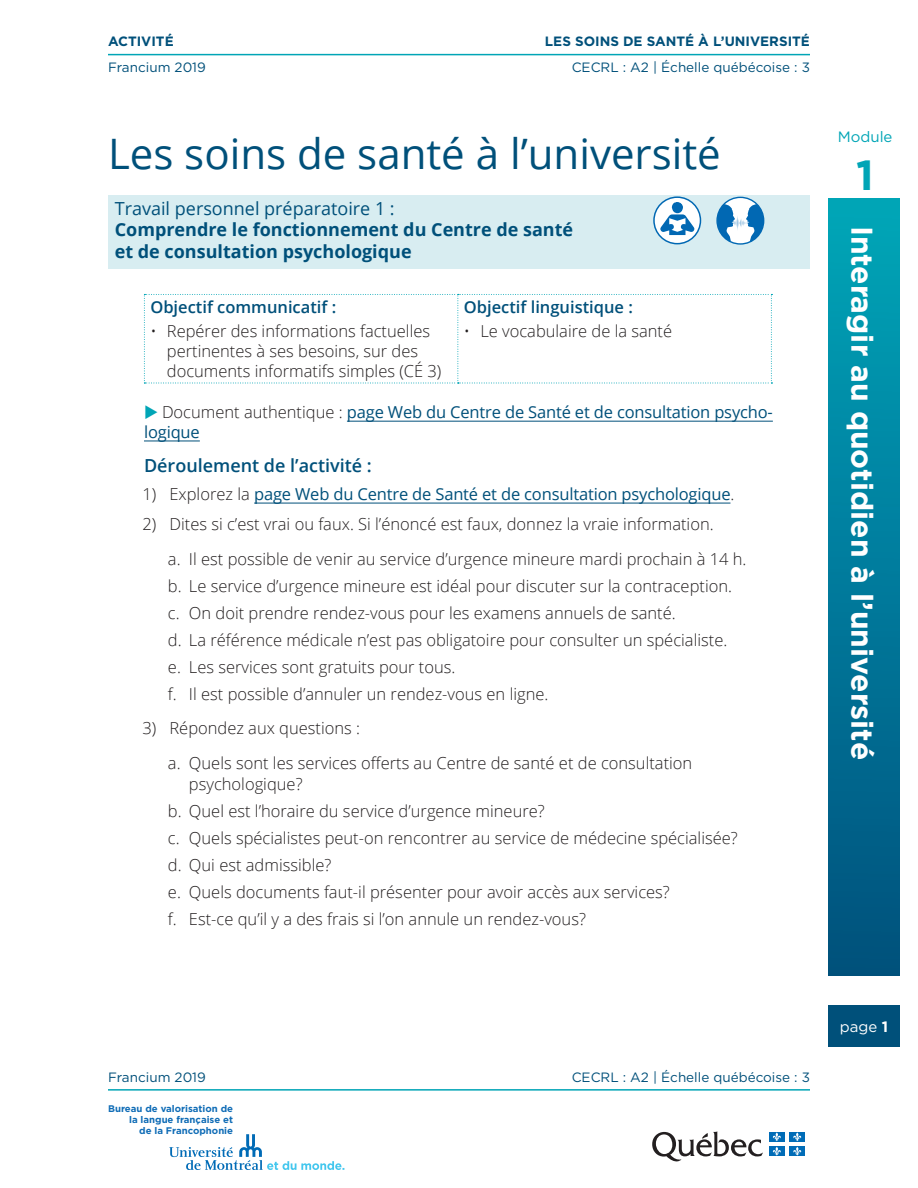
<style>
.page{position:relative;width:918px;height:1188px;background:#fff}
.page>*{position:absolute;margin:0;border:0;box-sizing:border-box;transform-origin:0 0}
.t1{font:42px "Open Sans";color:#00507a}
.t2{font:700 42px "Gotham HTF";color:#00a5b6}
.t3{font:700 30px "Gotham HTF";color:#fff}
.t4{font:700 18px/21.6px "Open Sans";color:#00507a}
.t5{font:18px "Open Sans";color:#00507a}
.t6{font:600 18px "Open Sans";color:#00507a}
.t7{font:300 16.5px/27px "Open Sans";color:#231f20}
.t8{font:16.5px/19.8px "Open Sans";letter-spacing:-.01em;color:#00507a}
.t9{font:600 16.5px "Open Sans";color:#00507a}
.t10{font:15px "Gotham";color:#00a5b6}
.t11{font:15px "Gotham HTF";color:#fff}
.t12{font:13.5px "Gotham HTF";color:#00507a}
.t13{font:700 13.5px "Gotham HTF";color:#00507a}
.t14{font:700 9.6px/11.1px "Gotham";color:#0f6cb6;text-align:right}
.s1{color:#00a5b6}
.s2{font-weight:300;color:#231f20}
.s3{font-weight:700}
</style>
<div class="page">
<div style="left:828px;top:1005px;width:72px;height:41px;background:#00507a"></div>
<svg style="left:652px;top:1131px;width:111px;height:31px"></svg>
<div style="left:769px;top:1132px;width:16px;height:10px;background:#006cb7"></div>
<svg style="left:773px;top:1132px;width:8px;height:9px"></svg>
<div style="left:789px;top:1132px;width:16px;height:10px;background:#006cb7"></div>
<svg style="left:793px;top:1132px;width:8px;height:9px"></svg>
<div style="left:769px;top:1146px;width:16px;height:10px;background:#006cb7"></div>
<svg style="left:773px;top:1147px;width:8px;height:9px"></svg>
<div style="left:789px;top:1146px;width:16px;height:10px;background:#006cb7"></div>
<svg style="left:793px;top:1147px;width:8px;height:9px"></svg>
<svg style="left:169px;top:1134px;width:175px;height:36px"></svg>
<div style="left:828px;top:198px;width:72px;height:778px;background:linear-gradient(to bottom,#00a6b9,#00507d)"></div>
<hr style="left:108px;top:54px;width:702px;height:1px;background:#00a5b6">
<hr style="left:108px;top:1089px;width:702px;height:2px;background:#00a5b6">
<div style="left:108px;top:195px;width:702px;height:73px;background:#d8edf1"></div>
<hr style="left:347px;top:421px;width:426px;height:1px;background:#00507a">
<hr style="left:144px;top:441px;width:56px;height:1px;background:#00507a">
<hr style="left:254px;top:503px;width:476px;height:1px;background:#00507a">
<svg style="left:144px;top:294px;width:628px;height:90px"></svg>
<svg style="left:654px;top:197px;width:46px;height:47px"></svg>
<div style="left:653px;top:196px;width:48px;height:48px;border:1px solid #0168b3;border-radius:50%"></div>
<svg style="left:660px;top:214px;width:34px;height:21px"></svg>
<div style="left:672px;top:203px;width:11px;height:10px;background:#0168b3;border-radius:50%"></div>
<svg style="left:672px;top:202px;width:11px;height:5px"></svg>
<svg style="left:717px;top:197px;width:47px;height:47px"></svg>
<svg style="left:717px;top:204px;width:47px;height:39px;background:#82b5d9"></svg>
<div style="left:716px;top:197px;width:48px;height:48px;border:1px solid #0168b3;border-radius:50%"></div>
<p class="t13" style="left:108px;top:34px;width:67px">ACTIVITÉ</p>
<p class="t13" style="left:545px;top:34px;width:267px">LES SOINS DE SANTÉ À L’UNIVERSITÉ</p>
<p class="t12" style="left:108px;top:59px;width:99px">Francium 2019</p>
<p class="t12" style="left:572px;top:59px;width:240px">CECRL : A2 | Échelle québécoise : 3</p>
<h1 class="t1" style="left:108px;top:125px;width:614px">Les soins de santé à l’université</h1>
<p class="t5" style="left:115px;top:196px;width:282px">Travail personnel préparatoire 1 :</p>
<p class="t4" style="left:115px;top:219px;width:460px">Comprendre le fonctionnement du Centre de santé et de consultation psychologique</p>
<p class="t9" style="left:150px;top:296px;width:187px">Objectif communicatif :</p>
<p class="t7" style="left:167px;top:321px;width:276px;line-height:19.8px;text-indent:-16px">• Repérer des informations factuelles pertinentes à ses besoins, sur des documents informatifs simples (CÉ 3)</p>
<p class="t9" style="left:464px;top:296px;width:171px">Objectif linguistique :</p>
<p class="t7" style="left:464px;top:317px;width:210px">• Le vocabulaire de la santé</p>
<p class="t8" style="left:144px;top:402px;width:630px"><span class="s1">◆</span> <span class="s2">Document authentique :</span> page Web du Centre de Santé et de consultation psycho&shy;logique</p>
<p class="t6" style="left:144px;top:453px;width:229px">Déroulement de l’activité :</p>
<p class="t8" style="left:142px;top:484px;width:593px"><span class="s2">1) Explorez la</span> page Web du Centre de Santé et de consultation psychologique<span class="s2">.</span></p>
<p class="t7" style="left:168px;top:506px;width:580px;line-height:34.5px;text-indent:-25px">2) Dites si c’est vrai ou faux. Si l’énoncé est faux, donnez la vraie information.<br>a. Il est possible de venir au service d’urgence mineure mardi prochain à 14 h.</p>
<p class="t7" style="left:168px;top:572px;width:566px">b. Le service d’urgence mineure est idéal pour discuter sur la contraception. c. On doit prendre rendez-vous pour les examens annuels de santé.<br>d. La référence médicale n’est pas obligatoire pour consulter un spécialiste. e. Les services sont gratuits pour tous.<br>f. Il est possible d’annuler un rendez-vous en ligne.</p>
<p class="t7" style="left:168px;top:710px;width:526px;line-height:34.5px;text-indent:-25px">3) Répondez aux questions :<br>a. Quels sont les services offerts au Centre de santé et de consultation</p>
<p class="t7" style="left:168px;top:770px;width:571px;text-indent:21px">psychologique?<br>b. Quel est l’horaire du service d’urgence mineure?<br>c. Quels spécialistes peut-on rencontrer au service de médecine spécialisée? d. Qui est admissible?<br>e. Quels documents faut-il présenter pour avoir accès aux services?<br>f. Est-ce qu’il y a des frais si l’on annule un rendez-vous?</p>
<p class="t10" style="left:838px;top:128px;width:56px">Module</p>
<h1 class="t2" style="left:856px;top:151px;width:19px">1</h1>
<h2 class="t3" style="left:879px;top:226px;width:536px;rotate:90deg">Interagir au quotidien à l’université</h2>
<p class="t12" style="left:108px;top:1069px;width:99px">Francium 2019</p>
<p class="t12" style="left:572px;top:1069px;width:240px">CECRL : A2 | Échelle québécoise : 3</p>
<p class="t14" style="left:108px;top:1103px;width:126px">Bureau de valorisation de la langue française et<br>de la Francophonie</p>
<p class="t11" style="left:840px;top:1018px;width:50px">page <span class="s3">1</span></p>
</div>
